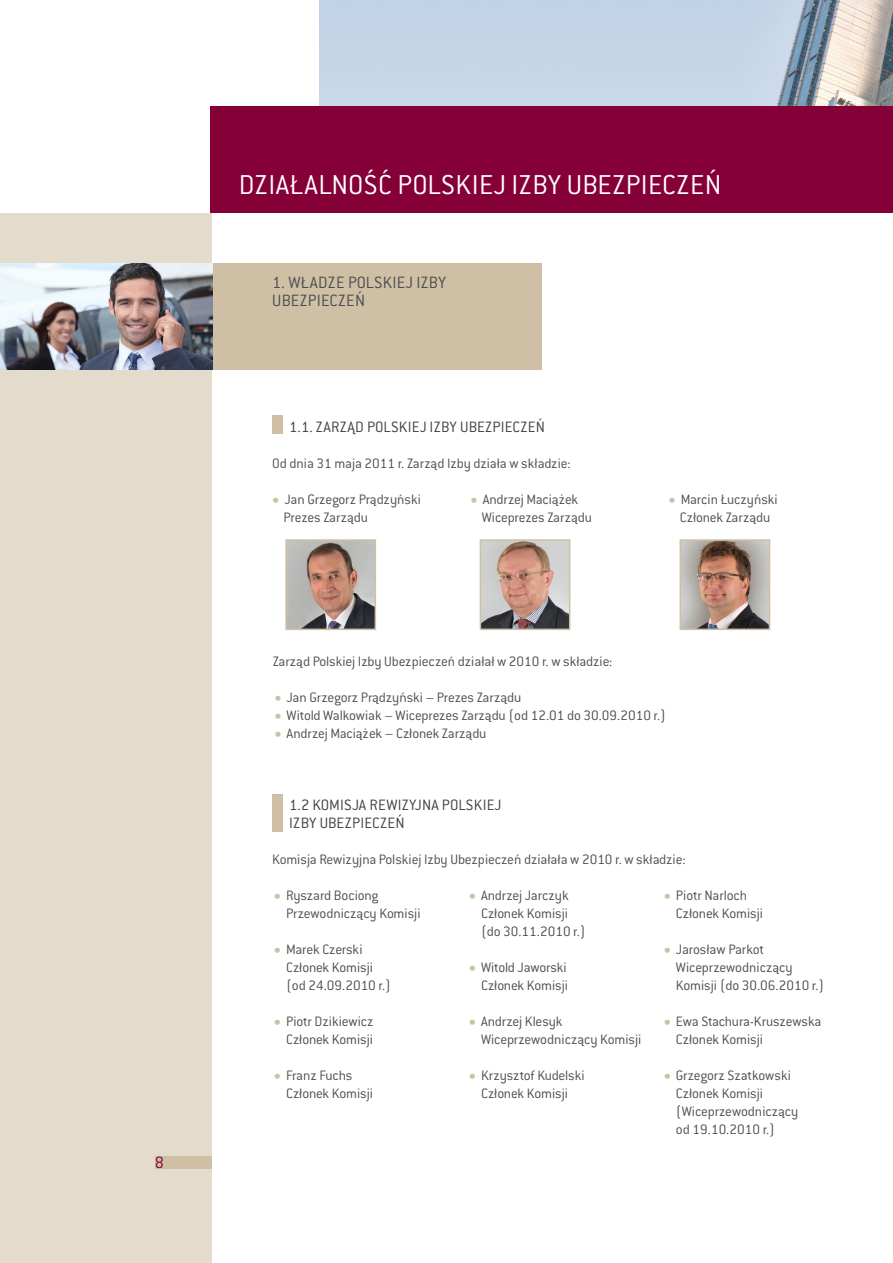
<style>
.page{position:relative;width:893px;height:1263px;background:#fff}
.page>*{position:absolute;margin:0;border:0;box-sizing:border-box;transform-origin:0 0}
.t1{font:300 30px "Conduit Pl";color:#fff}
.t2{font:300 18px "Conduit Pl";letter-spacing:.015em;color:#4d4d4f}
.t3{font:300 18px "Conduit Pl";color:#860038}
.t4{font:300 16.5px "Conduit Pl";letter-spacing:.015em;color:#414042}
.t5{font:300 15px/18px "Conduit Pl";color:#4d4d4f}
.s1{font-family:"Humanst 521 Cn EU";font-weight:400;font-size:18px;color:#cfc0a5}
</style>
<div class="page">
<div style="left:0;top:0;width:212px;height:1263px;background:#e3dbcc"></div>
<img style="left:319px;top:0;width:574px;height:106px">
<div style="left:0;top:0;width:319px;height:213px;background:#fff"></div>
<div style="left:210px;top:106px;width:683px;height:107px;background:#860038"></div>
<div style="left:0;top:264px;width:541px;height:106px;background:#cfc0a5"></div>
<img style="left:0;top:264px;width:213px;height:106px">
<img style="left:288px;top:542px;width:85px;height:85px">
<div style="left:285px;top:539px;width:91px;height:91px;border:2px solid #cfc0a5"></div>
<img style="left:483px;top:542px;width:84px;height:85px">
<div style="left:480px;top:539px;width:90px;height:91px;border:2px solid #cfc0a5"></div>
<img style="left:682px;top:542px;width:85px;height:85px">
<div style="left:679px;top:539px;width:91px;height:91px;border:2px solid #cfc0a5"></div>
<div style="left:272px;top:795px;width:10px;height:37px;background:#cfc0a5"></div>
<div style="left:272px;top:415px;width:10px;height:18px;background:#cfc0a5"></div>
<div style="left:155px;top:1157px;width:57px;height:12px;background:#cfc0a5"></div>
<p class="t3" style="left:155px;top:1152px;width:11px">8</p>
<h1 class="t1" style="left:239px;top:167px;width:13px">dzia</h1>
<h1 class="t1" style="left:290px;top:167px;width:30px">łalno</h1>
<h1 class="t1" style="left:364px;top:167px;width:48px">ść polskiej</h1>
<h1 class="t1" style="left:511px;top:167px;width:13px">izby</h1>
<h1 class="t1" style="left:567px;top:167px;width:15px">ubezpieczeń</h1>
<p class="t2" style="left:272px;top:271px;width:48px">1. Władze</p>
<p class="t2" style="left:348px;top:271px;width:18px">Polskiej</p>
<p class="t2" style="left:416px;top:271px;width:14px">Izby</p>
<p class="t2" style="left:272px;top:289px;width:19px">Ubezpieczeń</p>
<p class="t4" style="left:289px;top:417px;width:95px">1.1. Zarząd Polskiej</p>
<p class="t4" style="left:430px;top:417px;width:48px">Izby Ubezpieczeń</p>
<p class="t5" style="left:272px;top:454px;width:300px">Od dnia 31 maja 2011 r. Zarząd Izby działa w składzie:</p>
<p class="t5" style="left:284px;top:490px;width:139px;text-indent:-13px"><span class="s1">•</span> Jan Grzegorz Prądzyński<br>Prezes Zarządu</p>
<p class="t5" style="left:482px;top:490px;width:112px;text-indent:-13px"><span class="s1">•</span> Andrzej Maciążek<br>Wiceprezes Zarządu</p>
<p class="t5" style="left:667px;top:490px;width:112px;text-align:center"><span class="s1">•</span> Marcin Łuczyński<br>Członek Zarządu</p>
<p class="t5" style="left:273px;top:652px;width:341px">Zarząd Polskiej Izby Ubezpieczeń działał w 2010 r. w składzie:</p>
<p class="t5" style="left:273px;top:688px;width:250px"><span class="s1">•</span> Jan Grzegorz Prądzyński – Prezes Zarządu</p>
<p class="t5" style="left:273px;top:706px;width:395px"><span class="s1">•</span> Witold Walkowiak – Wiceprezes Zarządu (od 12.01 do 30.09.2010 r.)</p>
<p class="t5" style="left:273px;top:724px;width:215px"><span class="s1">•</span> Andrzej Maciążek – Członek Zarządu</p>
<p class="t4" style="left:289px;top:795px;width:41px">1.2 Komisja</p>
<p class="t4" style="left:369px;top:795px;width:18px">Rewizyjna</p>
<p class="t4" style="left:442px;top:795px;width:17px">Polskiej</p>
<p class="t4" style="left:289px;top:813px;width:48px">Izby Ubezpieczeń</p>
<p class="t5" style="left:272px;top:850px;width:415px">Komisja Rewizyjna Polskiej Izby Ubezpieczeń działała w 2010 r. w składzie:</p>
<p class="t5" style="left:286px;top:886px;width:136px;text-indent:-14px"><span class="s1">•</span> Ryszard Bociong<br>Przewodniczący Komisji</p>
<p class="t5" style="left:286px;top:940px;width:106px;text-indent:-14px"><span class="s1">•</span> Marek Czerski<br>Członek Komisji (od 24.09.2010 r.)</p>
<p class="t5" style="left:272px;top:1012px;width:103px;text-align:right"><span class="s1">•</span> Piotr Dzikiewicz<br>Członek Komisji</p>
<p class="t5" style="left:286px;top:1066px;width:88px;text-indent:-14px"><span class="s1">•</span> Franz Fuchs<br>Członek Komisji</p>
<p class="t5" style="left:481px;top:886px;width:106px;text-indent:-14px"><span class="s1">•</span> Andrzej Jarczyk<br>Członek Komisji (do 30.11.2010 r.)</p>
<p class="t5" style="left:467px;top:958px;width:102px;text-align:right"><span class="s1">•</span> Witold Jaworski<br>Członek Komisji</p>
<p class="t5" style="left:481px;top:1012px;width:162px;text-indent:-14px"><span class="s1">•</span> Andrzej Klesyk<br>Wiceprzewodniczący Komisji</p>
<p class="t5" style="left:467px;top:1066px;width:119px;text-align:center"><span class="s1">•</span> Krzysztof Kudelski<br>Członek Komisji</p>
<p class="t5" style="left:676px;top:886px;width:88px;text-indent:-14px"><span class="s1">•</span> Piotr Narloch<br>Członek Komisji</p>
<p class="t5" style="left:676px;top:940px;width:150px;text-indent:-14px"><span class="s1">•</span> Jarosław Parkot<br>Wiceprzewodniczący<br>Komisji (do 30.06.2010 r.)</p>
<p class="t5" style="left:676px;top:1012px;width:147px;text-indent:-14px"><span class="s1">•</span> Ewa Stachura-Kruszewska<br>Członek Komisji</p>
<p class="t5" style="left:676px;top:1066px;width:124px;text-indent:-14px"><span class="s1">•</span> Grzegorz Szatkowski<br>Członek Komisji (Wiceprzewodniczący od 19.10.2010 r.)</p>
</div>
